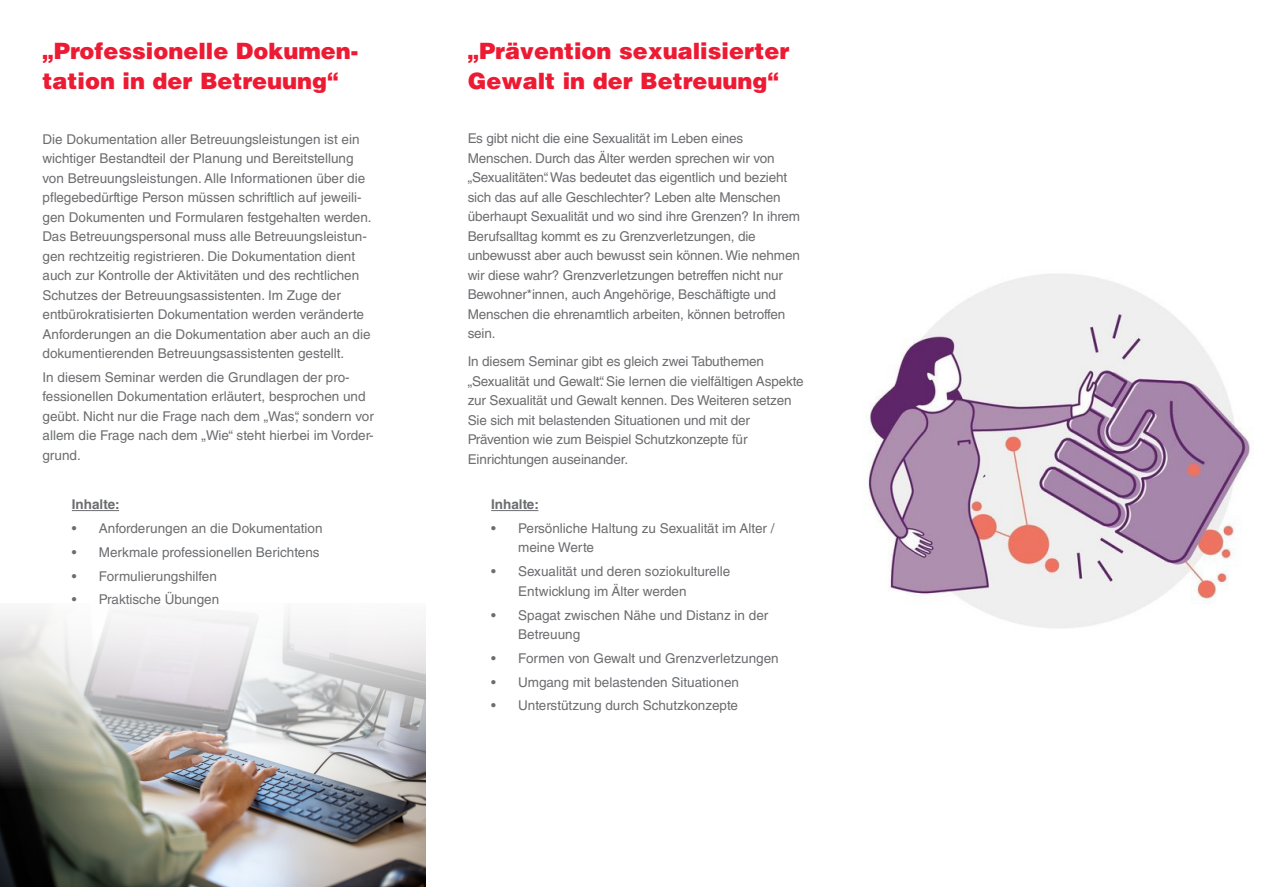
<style>
.page{position:relative;width:1263px;height:893px;background:#fff}
.page>*{position:absolute;margin:0;border:0;box-sizing:border-box;transform-origin:0 0}
.t1{font:900 22.5px/30px "Helvetica LT Std";color:#ed1a33}
.t2{font:13.5px/19.5px "Helvetica LT Std";color:#6c6d70}
.t3{font:700 13.5px "Helvetica LT Std";color:#6c6d70}
</style>
<div class="page">
<hr style="left:72px;top:510px;width:47px;height:1px;background:#6c6d70">
<hr style="left:491px;top:510px;width:47px;height:1px;background:#6c6d70">
<img style="left:0;top:610px;width:425px;height:277px">
<img style="left:865px;top:274px;width:385px;height:354px">
<p class="t1" style="left:43px;top:35px;width:317px">„Professionelle Dokumen&shy;tation in der Betreuung“</p>
<p class="t1" style="left:468px;top:35px;width:323px">„Prävention sexualisierter<br>Gewalt in der Betreuung“</p>
<p class="t2" style="left:43px;top:129px;width:331px">Die Dokumentation aller Betreuungsleistungen ist ein wichtiger Bestandteil der Planung und Bereitstellung von Betreuungsleistungen. Alle Informationen über die pflegebedürftige Person müssen schriftlich auf jeweili&shy;gen Dokumenten und Formularen festgehalten werden.<br>Das Betreuungspersonal muss alle Betreuungsleistun&shy;gen rechtzeitig registrieren. Die Dokumentation dient auch zur Kontrolle der Aktivitäten und des rechtlichen Schutzes der Betreuungsassistenten. Im Zuge der entbürokratisierten Dokumentation werden veränderte Anforderungen an die Dokumentation aber auch an die dokumentierenden Betreuungsassistenten gestellt.</p>
<p class="t2" style="left:43px;top:367px;width:333px">In diesem Seminar werden die Grundlagen der pro&shy;fessionellen Dokumentation erläutert, besprochen und geübt. Nicht nur die Frage nach dem „Was“, sondern vor allem die Frage nach dem „Wie“ steht hierbei im Vorder&shy;grund.</p>
<p class="t2" style="left:468px;top:129px;width:334px">Es gibt nicht die eine Sexualität im Leben eines Menschen. Durch das Älter werden sprechen wir von „Sexualitäten“. Was bedeutet das eigentlich und bezieht sich das auf alle Geschlechter? Leben alte Menschen überhaupt Sexualität und wo sind ihre Grenzen? In ihrem Berufsalltag kommt es zu Grenzverletzungen, die unbewusst aber auch bewusst sein können. Wie nehmen wir diese wahr? Grenzverletzungen betreffen nicht nur Bewohner*innen, auch Angehörige, Beschäftigte und Menschen die ehrenamtlich arbeiten, können betroffen sein.</p>
<p class="t2" style="left:468px;top:352px;width:337px">In diesem Seminar gibt es gleich zwei Tabuthemen „Sexualität und Gewalt“. Sie lernen die vielfältigen Aspekte zur Sexualität und Gewalt kennen. Des Weiteren setzen Sie sich mit belastenden Situationen und mit der Prävention wie zum Beispiel Schutzkonzepte für Einrichtungen auseinander.</p>
<p class="t3" style="left:72px;top:496px;width:49px">Inhalte:</p>
<p class="t2" style="left:72px;top:518px;width:252px">• Anforderungen an die Dokumentation</p>
<p class="t2" style="left:72px;top:542px;width:249px">• Merkmale professionellen Berichtens</p>
<p class="t2" style="left:72px;top:566px;width:147px">• Formulierungshilfen</p>
<p class="t2" style="left:72px;top:590px;width:149px">• Praktische Übungen</p>
<p class="t3" style="left:491px;top:496px;width:49px">Inhalte:</p>
<p class="t2" style="left:518px;top:518px;width:258px;text-indent:-27px">• Persönliche Haltung zu Sexualität im Alter / meine Werte</p>
<p class="t2" style="left:518px;top:562px;width:214px;text-indent:-27px">• Sexualität und deren soziokulturelle<br>Entwicklung im Älter werden</p>
<p class="t2" style="left:518px;top:605px;width:252px;text-indent:-27px">• Spagat zwischen Nähe und Distanz in der<br>Betreuung</p>
<p class="t2" style="left:491px;top:648px;width:289px">• Formen von Gewalt und Grenzverletzungen</p>
<p class="t2" style="left:491px;top:672px;width:249px">• Umgang mit belastenden Situationen</p>
<p class="t2" style="left:491px;top:696px;width:248px">• Unterstützung durch Schutzkonzepte</p>
</div>
